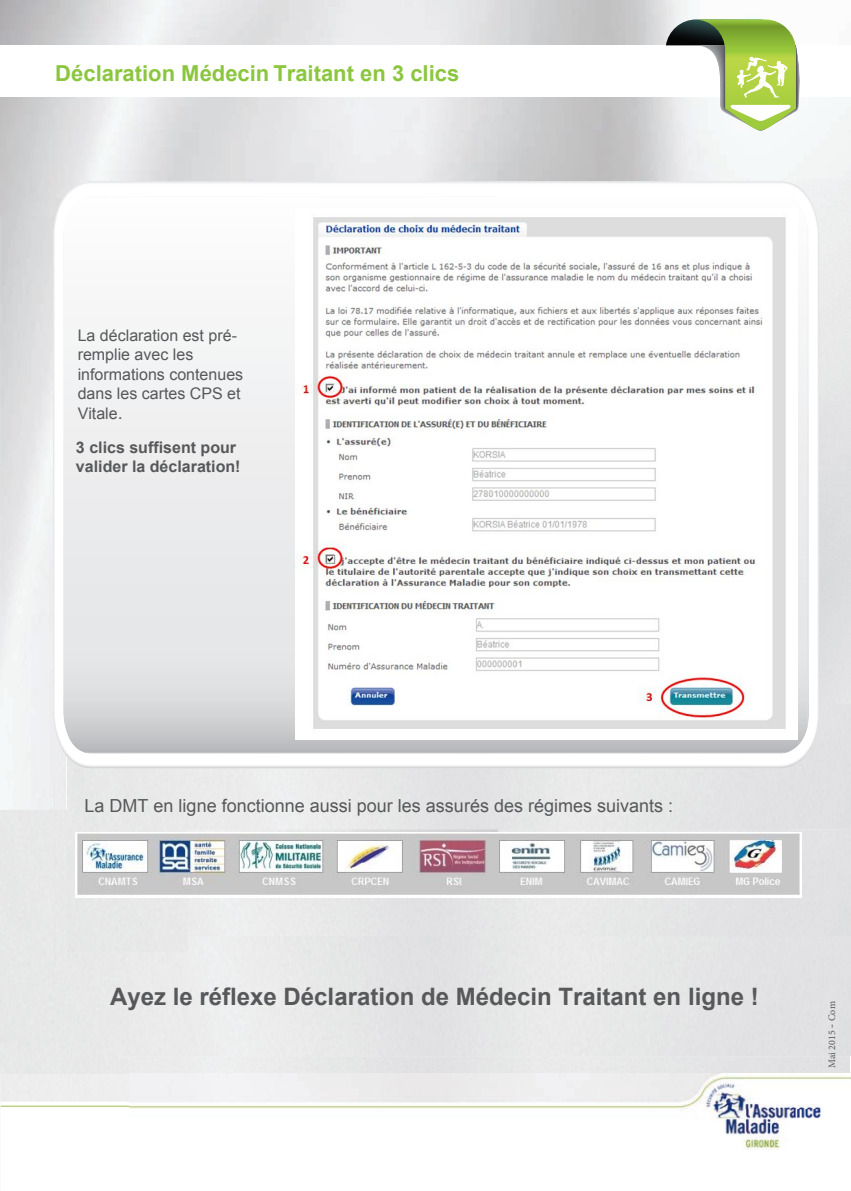
<style>
.page{position:relative;width:851px;height:1191px;background:#fff}
.page>*{position:absolute;margin:0;border:0;box-sizing:border-box;transform-origin:0 0}
.t1{font:700 24px "Arial";color:#57585a}
.t2{font:700 22px "Arial";color:#8bc63e}
.t3{font:18px "Arial";color:#57585a}
.t4{font:16px/19.2px "Arial";color:#57585a}
.t5{font:700 16px/33.8px "Arial";color:#57585a}
.t6{font:10px "Minion Pro";color:#57585a}
.s1{font-style:inherit}
.s2{font-weight:400}
.s3{font-weight:400;font-size:18px}
.s4{font-family:"Helvetica Neue LT Std"}
</style>
<div class="page">
<img style="left:129px;top:1108px;width:664px;height:42px">
<img style="left:793px;top:1075px;width:57px;height:44px">
<img style="left:129px;top:1074px;width:720px;height:34px">
<div style="left:0;top:810px;width:850px;height:232px;background:#e7e7e8"></div>
<div style="left:67px;top:683px;width:783px;height:269px;background:#e6e7e7"></div>
<img style="left:54px;top:779px;width:1px;height:186px">
<svg style="left:665px;top:19px;width:134px;height:113px"></svg>
<img style="left:75px;top:832px;width:726px;height:65px">
<img style="left:751px;top:196px;width:68px;height:572px">
<img style="left:64px;top:752px;width:687px;height:16px">
<img style="left:84px;top:276px;width:723px;height:476px">
<img style="left:53px;top:181px;width:754px;height:95px">
<img style="left:53px;top:275px;width:31px;height:477px">
<img style="left:786px;top:727px;width:21px;height:25px">
<img style="left:295px;top:209px;width:502px;height:530px">
<h2 class="t2" style="left:55px;top:58px;width:405px">Déclaration Médecin Traitant <span class="s1">en 3 clics</span></h2>
<p class="t4" style="left:78px;top:326px;width:167px">La déclaration est pré&shy;remplie avec les informations contenues dans les cartes CPS et</p>
<p class="t5" style="left:76px;top:397px;width:162px"><span class="s2">Vitale</span><span class="s3">.<br></span>3 clics suffisent pour</p>
<p class="t5" style="left:76px;top:450px;width:166px">valider la déclaration!</p>
<p class="t3" style="left:85px;top:793px;width:590px">La DMT en ligne fonctionne aussi pour les assurés des régimes suivants :</p>
<h1 class="t1" style="left:110px;top:981px;width:650px">Ayez le réflexe Déclaration de Médecin Traitant en ligne !</h1>
<p class="t6" style="left:825px;top:1068px;width:68px;rotate:-90deg">Mai 2015 <span class="s4">-</span> Com</p>
</div>
